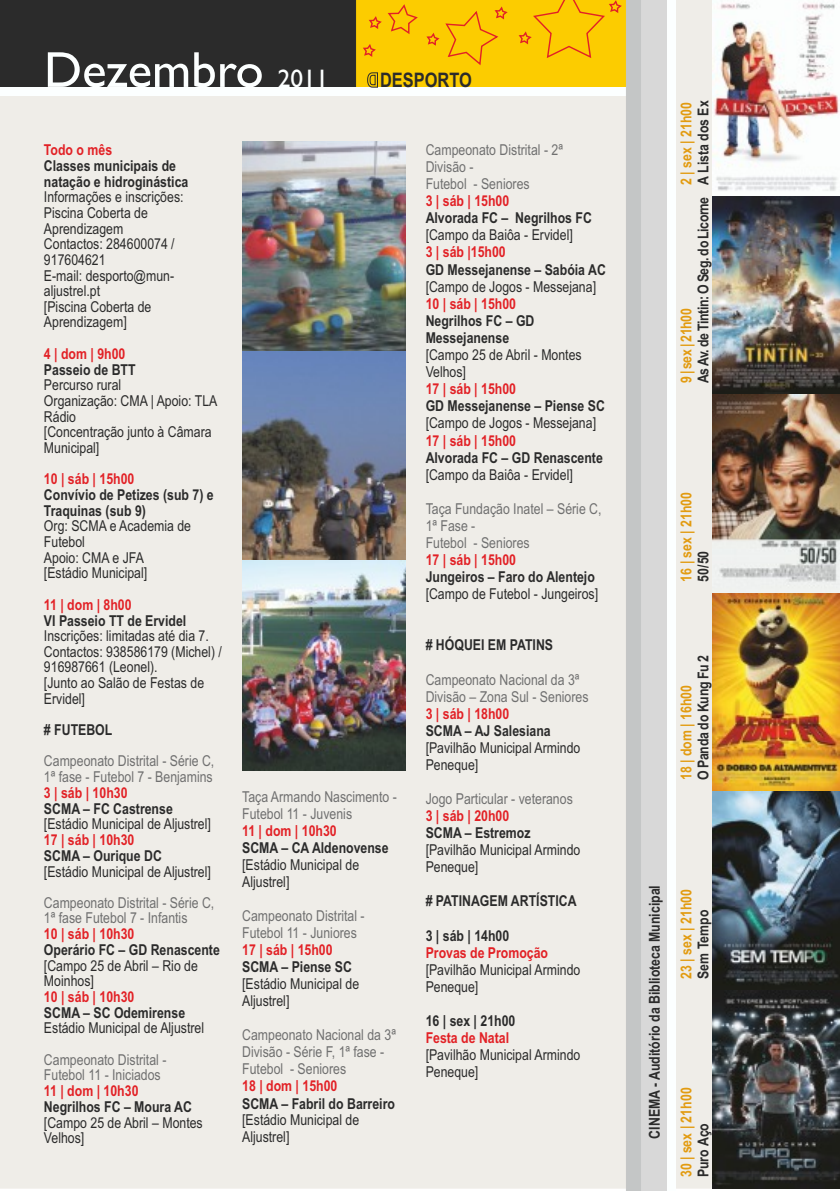
<style>
.page{position:relative;width:840px;height:1191px;background:#fff}
.page>*{position:absolute;margin:0;border:0;box-sizing:border-box;transform-origin:0 0}
.t1{font:50.8px "Gill Sans";color:#fcffff}
.t2{font:700 20px "Arial Narrow";color:#2b2b2b}
.t3{font:15px/15.6px "Arial Narrow";color:#2b2b2b}
.t4{font:700 15px/15.8px "Arial Narrow";color:#2b2b2b}
.t5{font:15px/17px "Arial Narrow";color:#707070}
.t6{font:700 15px "Arial Narrow";color:#e22126}
.t7{font:700 15px "Arial Narrow";color:#e29b10}
.t8{font:700 15px "Arial Narrow";letter-spacing:-.025em;color:#2b2b2b}
.t9{font:700 15px "Arial Narrow";letter-spacing:-.025em;color:#e29b10}
.s1{font-size:25.4px}
</style>
<div class="page">
<div style="left:0;top:0;width:712px;height:1188px;background:#efede8"></div>
<div style="left:0;top:0;width:626px;height:87px;background:#fccc00"></div>
<svg style="left:426px;top:6px;width:82px;height:60px"></svg>
<div style="left:0;top:87px;width:626px;height:9px;background:#fcffff"></div>
<svg style="left:517px;top:0;width:150px;height:1191px;background:#e7e3d5"></svg>
<img style="left:712px;top:3px;width:127px;height:1185px">
<div style="left:667px;top:0;width:8px;height:1191px;background:#fcffff"></div>
<img style="left:242px;top:141px;width:163px;height:629px">
<svg style="left:0;top:0;width:418px;height:87px;background:#494124"></svg>
<h1 class="t1" style="left:44px;top:52px;width:286px">Dezembro <span class="s1">2011</span></h1>
<h2 class="t2" style="left:380px;top:73px;width:93px">DESPORTO</h2>
<p class="t6" style="left:44px;top:144px;width:70px">Todo o mês</p>
<p class="t4" style="left:44px;top:159px;width:146px">Classes municipais de natação e hidroginástica</p>
<p class="t3" style="left:44px;top:191px;width:141px">Informações e inscrições:<br>Piscina Coberta de<br>Aprendizagem<br>Contactos: 284600074 /<br>917604621<br>E-mail: desporto@mun&shy;aljustrel.pt</p>
<p class="t3" style="left:44px;top:300px;width:109px">[Piscina Coberta de<br>Aprendizagem]</p>
<p class="t6" style="left:44px;top:348px;width:83px">4 | dom | 9h00</p>
<p class="t4" style="left:44px;top:363px;width:93px">Passeio de BTT</p>
<p class="t3" style="left:44px;top:378px;width:175px">Percurso rural<br>Organização: CMA | Apoio: TLA<br>Rádio<br>[Concentração junto à Câmara<br>Municipal]</p>
<p class="t4" style="left:44px;top:488px;width:171px">Convívio de Petizes (sub 7) e<br>Traquinas (sub 9)</p>
<p class="t3" style="left:44px;top:520px;width:148px">Org: SCMA e Academia de<br>Futebol<br>Apoio: CMA e JFA</p>
<p class="t6" style="left:44px;top:473px;width:92px">10 | sáb | 15h00</p>
<p class="t3" style="left:44px;top:566px;width:105px">[Estádio Municipal]</p>
<p class="t4" style="left:44px;top:614px;width:144px">VI Passeio TT de Ervidel</p>
<p class="t3" style="left:44px;top:629px;width:179px">Inscrições: limitadas até dia 7.<br>Contactos: 938586179 (Michel) /<br>916987661 (Leonel).<br>[Junto ao Salão de Festas de<br>Ervidel]</p>
<p class="t6" style="left:44px;top:599px;width:89px">11 | dom | 8h00</p>
<p class="t4" style="left:44px;top:723px;width:70px"># FUTEBOL</p>
<p class="t5" style="left:44px;top:755px;width:172px;line-height:15.6px">Campeonato Distrital - Série C,<br>1ª fase - Futebol 7 - Benjamins</p>
<p class="t6" style="left:44px;top:787px;width:85px">3 | sáb | 10h30</p>
<p class="t6" style="left:44px;top:834px;width:92px">17 | sáb | 10h30</p>
<p class="t4" style="left:44px;top:802px;width:130px">SCMA – FC Castrense</p>
<p class="t3" style="left:44px;top:817px;width:168px">[Estádio Municipal de Aljustrel]</p>
<p class="t4" style="left:44px;top:849px;width:119px">SCMA – Ourique DC</p>
<p class="t3" style="left:44px;top:864px;width:168px">[Estádio Municipal de Aljustrel]</p>
<p class="t5" style="left:44px;top:896px;width:172px;line-height:15.6px">Campeonato Distrital - Série C,<br>1ª fase Futebol 7 - Infantis</p>
<p class="t6" style="left:44px;top:928px;width:92px">10 | sáb | 10h30</p>
<p class="t4" style="left:44px;top:943px;width:177px">Operário FC – GD Renascente</p>
<p class="t3" style="left:44px;top:959px;width:155px">[Campo 25 de Abril – Rio de<br>Moinhos]</p>
<p class="t4" style="left:44px;top:1006px;width:143px">SCMA – SC Odemirense</p>
<p class="t3" style="left:44px;top:1021px;width:161px">Estádio Municipal de Aljustrel</p>
<p class="t6" style="left:44px;top:991px;width:92px">10 | sáb | 10h30</p>
<p class="t5" style="left:44px;top:1053px;width:124px;line-height:15.6px">Campeonato Distrital -<br>Futebol 11 - Iniciados</p>
<p class="t6" style="left:44px;top:1085px;width:96px">11 | dom | 10h30</p>
<p class="t4" style="left:44px;top:1100px;width:149px">Negrilhos FC – Moura AC</p>
<p class="t3" style="left:44px;top:1115px;width:160px">[Campo 25 de Abril – Montes<br>Velhos]</p>
<p class="t5" style="left:242px;top:789px;width:156px">Taça Armando Nascimento -<br>Futebol 11 - Juvenis</p>
<p class="t6" style="left:242px;top:825px;width:96px">11 | dom | 10h30</p>
<p class="t4" style="left:242px;top:841px;width:148px">SCMA – CA Aldenovense</p>
<p class="t3" style="left:242px;top:857px;width:118px;line-height:17px">[Estádio Municipal de<br>Aljustrel]</p>
<p class="t5" style="left:242px;top:908px;width:124px">Campeonato Distrital -<br>Futebol 11 - Juniores</p>
<p class="t6" style="left:242px;top:944px;width:92px">17 | sáb | 15h00</p>
<p class="t4" style="left:242px;top:960px;width:111px">SCMA – Piense SC</p>
<p class="t3" style="left:242px;top:976px;width:118px;line-height:17px">[Estádio Municipal de<br>Aljustrel]</p>
<p class="t5" style="left:242px;top:1027px;width:155px">Campeonato Nacional da 3ª<br>Divisão - Série F, 1ª fase -<br>Futebol - Seniores</p>
<p class="t6" style="left:242px;top:1080px;width:97px">18 | dom | 15h00</p>
<p class="t4" style="left:242px;top:1096px;width:154px">SCMA – Fabril do Barreiro</p>
<p class="t3" style="left:242px;top:1113px;width:118px;line-height:17px">[Estádio Municipal de<br>Aljustrel]</p>
<p class="t5" style="left:425px;top:143px;width:139px">Campeonato Distrital - 2ª<br>Divisão -<br>Futebol - Seniores</p>
<p class="t6" style="left:425px;top:195px;width:85px">3 | sáb | 15h00</p>
<p class="t6" style="left:425px;top:246px;width:82px">3 | sáb |15h00</p>
<p class="t6" style="left:425px;top:298px;width:92px">10 | sáb | 15h00</p>
<p class="t4" style="left:425px;top:211px;width:168px">Alvorada FC – Negrilhos FC</p>
<p class="t3" style="left:425px;top:229px;width:148px">[Campo da Baiôa - Ervidel]</p>
<p class="t4" style="left:425px;top:263px;width:182px">GD Messejanense – Sabóia AC</p>
<p class="t3" style="left:425px;top:280px;width:172px">[Campo de Jogos - Messejana]</p>
<p class="t4" style="left:425px;top:313px;width:110px;line-height:17.2px">Negrilhos FC – GD<br>Messejanense</p>
<p class="t3" style="left:425px;top:348px;width:157px;line-height:17px">[Campo 25 de Abril - Montes<br>Velhos]</p>
<p class="t4" style="left:425px;top:399px;width:181px">GD Messejanense – Piense SC</p>
<p class="t3" style="left:425px;top:417px;width:172px">[Campo de Jogos - Messejana]</p>
<p class="t4" style="left:425px;top:451px;width:179px">Alvorada FC – GD Renascente</p>
<p class="t3" style="left:425px;top:468px;width:148px">[Campo da Baiôa - Ervidel]</p>
<p class="t6" style="left:425px;top:383px;width:92px">17 | sáb | 15h00</p>
<p class="t6" style="left:425px;top:434px;width:92px">17 | sáb | 15h00</p>
<p class="t5" style="left:425px;top:501px;width:177px">Taça Fundação Inatel – Série C,<br>1ª Fase -<br>Futebol - Seniores</p>
<p class="t6" style="left:425px;top:554px;width:92px">17 | sáb | 15h00</p>
<p class="t4" style="left:425px;top:570px;width:171px">Jungeiros – Faro do Alentejo</p>
<p class="t3" style="left:425px;top:587px;width:174px">[Campo de Futebol - Jungeiros]</p>
<p class="t4" style="left:425px;top:638px;width:129px"># HÓQUEI EM PATINS</p>
<p class="t5" style="left:425px;top:672px;width:164px">Campeonato Nacional da 3ª<br>Divisão – Zona Sul - Seniores</p>
<p class="t6" style="left:425px;top:708px;width:85px">3 | sáb | 18h00</p>
<p class="t4" style="left:425px;top:724px;width:126px">SCMA – AJ Salesiana</p>
<p class="t3" style="left:425px;top:740px;width:156px;line-height:17px">[Pavilhão Municipal Armindo<br>Peneque]</p>
<p class="t5" style="left:425px;top:791px;width:148px">Jogo Particular - veteranos</p>
<p class="t6" style="left:425px;top:810px;width:85px">3 | sáb | 20h00</p>
<p class="t4" style="left:425px;top:826px;width:106px">SCMA – Estremoz</p>
<p class="t3" style="left:425px;top:842px;width:156px;line-height:17px">[Pavilhão Municipal Armindo<br>Peneque]</p>
<p class="t7" style="left:680px;top:185px;width:84px;rotate:-90deg">2 | sex | 21h00</p>
<p class="t4" style="left:696px;top:185px;width:86px;rotate:-90deg">A Lista dos Ex</p>
<p class="t8" style="left:697px;top:383px;width:188px;rotate:-90deg">As Av. de Tintin: O Seg. do Licorne</p>
<p class="t9" style="left:680px;top:383px;width:77px;rotate:-90deg">9 | sex | 21h00</p>
<p class="t7" style="left:680px;top:581px;width:91px;rotate:-90deg">16 | sex | 21h00</p>
<p class="t4" style="left:696px;top:581px;width:32px;rotate:-90deg">50/50</p>
<p class="t8" style="left:697px;top:780px;width:127px;rotate:-90deg">O Panda do Kung Fu 2</p>
<p class="t7" style="left:680px;top:780px;width:97px;rotate:-90deg">18 | dom | 16h00</p>
<p class="t4" style="left:647px;top:1138px;width:255px;rotate:-90deg">CINEMA - Auditório da Biblioteca Municipal</p>
<p class="t4" style="left:425px;top:894px;width:152px"># PATINAGEM ARTÍSTICA</p>
<p class="t7" style="left:680px;top:978px;width:91px;rotate:-90deg">23 | sex | 21h00</p>
<p class="t4" style="left:696px;top:978px;width:70px;rotate:-90deg">Sem Tempo</p>
<p class="t4" style="left:425px;top:929px;width:85px">3 | sáb | 14h00</p>
<p class="t3" style="left:425px;top:962px;width:156px;line-height:17px">[Pavilhão Municipal Armindo<br>Peneque]</p>
<p class="t4" style="left:425px;top:1014px;width:91px">16 | sex | 21h00</p>
<p class="t3" style="left:425px;top:1048px;width:156px;line-height:17px">[Pavilhão Municipal Armindo<br>Peneque]</p>
<p class="t6" style="left:425px;top:947px;width:124px">Provas de Promoção</p>
<p class="t6" style="left:425px;top:1032px;width:85px">Festa de Natal</p>
<p class="t7" style="left:680px;top:1177px;width:91px;rotate:-90deg">30 | sex | 21h00</p>
<p class="t4" style="left:696px;top:1177px;width:56px;rotate:-90deg">Puro Aço</p>
</div>
